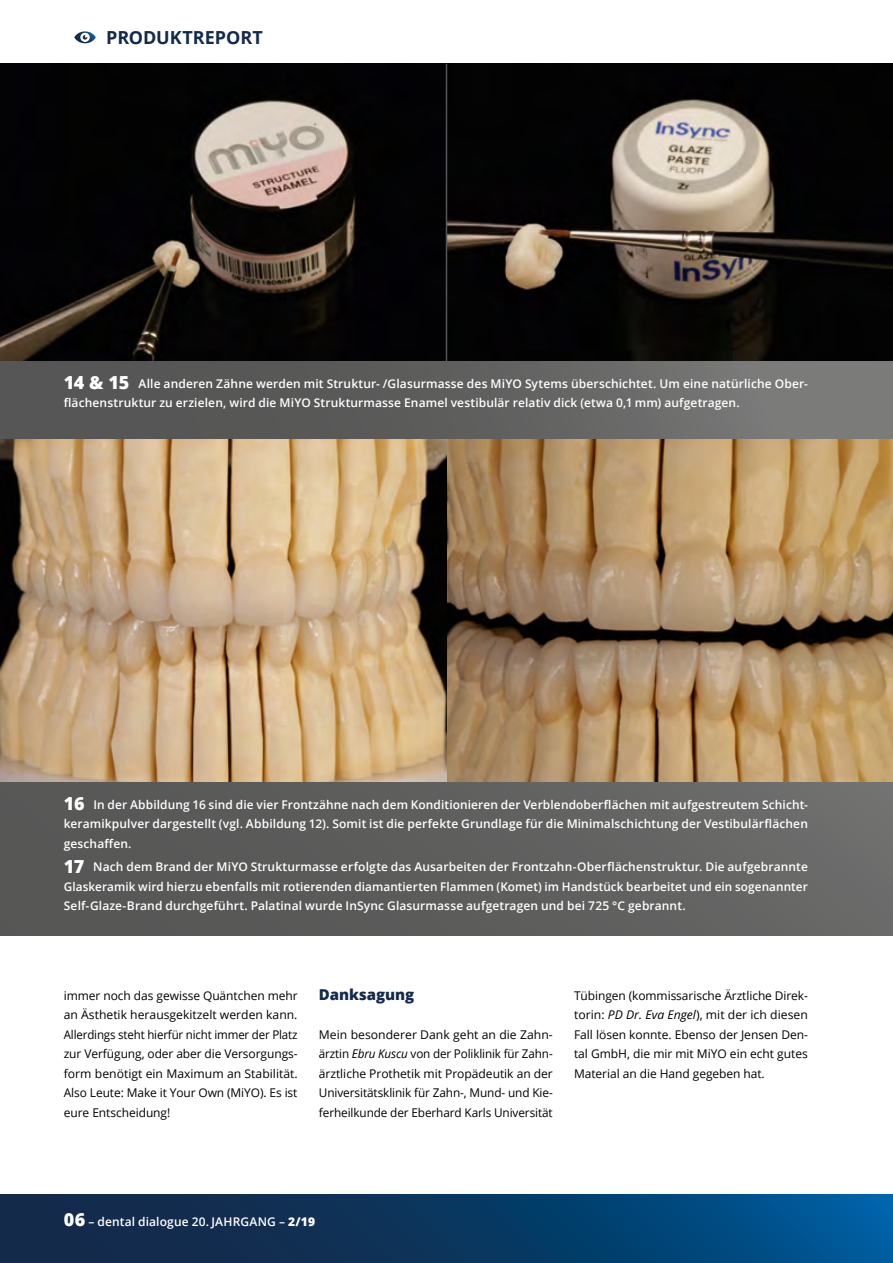
<style>
.page{position:relative;width:893px;height:1263px;background:#fff}
.page>*{position:absolute;margin:0;border:0;box-sizing:border-box;transform-origin:0 0}
.t1{font:700 18px "Open Sans";letter-spacing:-.005em;color:#132a4b}
.t2{font:800 15px "Open Sans";letter-spacing:-.005em;color:#132a4b}
.t3{font:600 12px/19.5px "Open Sans";letter-spacing:.01em;color:#fff;text-align:justify}
.t4{font:12px/19.5px "Open Sans";letter-spacing:-.005em;color:#000;text-align:justify}
.s1{font-weight:800;font-size:18px}
.s2{font-style:italic}
.s3{font-weight:800}
</style>
<div class="page">
<svg style="left:0;top:1195px;width:893px;height:68px;background:#093a66"></svg>
<svg style="left:74px;top:31px;width:22px;height:12px"></svg>
<img style="left:0;top:438px;width:893px;height:344px">
<div style="left:0;top:782px;width:893px;height:153px;background:linear-gradient(to right,#545453,#6b6b6a)"></div>
<img style="left:0;top:64px;width:893px;height:297px">
<div style="left:0;top:361px;width:893px;height:77px;background:linear-gradient(to right,#4d4d4c,#7a7a79)"></div>
<hr style="left:446px;top:64px;width:1px;height:297px;background:#565656">
<h1 class="t1" style="left:106px;top:24px;width:158px">PRODUKTREPORT</h1>
<p class="t3" style="left:64px;top:374px;width:746px"><span class="s1">14 &amp; 15</span> Alle anderen Zähne werden mit Struktur- /Glasurmasse des MiYO Sytems überschichtet. Um eine natürliche Ober&shy;flächenstruktur zu erzielen, wird die MiYO Strukturmasse Enamel vestibulär relativ dick (etwa 0,1 mm) aufgetragen.</p>
<p class="t3" style="left:64px;top:795px;width:746px"><span class="s1">16</span> In der Abbildung 16 sind die vier Frontzähne nach dem Konditionieren der Verblendoberflächen mit aufgestreutem Schicht&shy;keramikpulver dargestellt (vgl. Abbildung 12). Somit ist die perfekte Grundlage für die Minimalschichtung der Vestibulärflächen geschaffen.</p>
<p class="t3" style="left:64px;top:857px;width:746px"><span class="s1">17</span> Nach dem Brand der MiYO Strukturmasse erfolgte das Ausarbeiten der Frontzahn-Oberflächenstruktur. Die aufgebrannte Glaskeramik wird hierzu ebenfalls mit rotierenden diamantierten Flammen (Komet) im Handstück bearbeitet und ein sogenannter Self-Glaze-Brand durchgeführt. Palatinal wurde InSync Glasurmasse aufgetragen und bei 725 °C gebrannt.</p>
<p class="t4" style="left:64px;top:985px;width:235px">immer noch das gewisse Quäntchen mehr an Ästhetik herausgekitzelt werden kann.<br>Allerdings steht hierfür nicht immer der Platz zur Verfügung, oder aber die Versorgungs&shy;form benötigt ein Maximum an Stabilität.<br>Also Leute: Make it Your Own (MiYO). Es ist eure Entscheidung!</p>
<p class="t2" style="left:319px;top:983px;width:97px">Danksagung</p>
<p class="t4" style="left:319px;top:1024px;width:235px">Mein besonderer Dank geht an die Zahn&shy;ärztin <span class="s2">Ebru Kuscu</span> von der Poliklinik für Zahn&shy;ärztliche Prothetik mit Propädeutik an der Universitätsklinik für Zahn-, Mund- und Kie&shy;ferheilkunde der Eberhard Karls Universität</p>
<p class="t4" style="left:574px;top:985px;width:235px">Tübingen (kommissarische Ärztliche Direk&shy;torin: <span class="s2">PD Dr. Eva Engel</span>), mit der ich diesen Fall lösen konnte. Ebenso der Jensen Den&shy;tal GmbH, die mir mit MiYO ein echt gutes Material an die Hand gegeben hat.</p>
<p class="t3" style="left:64px;top:1211px;width:253px"><span class="s1">06</span> – dental dialogue 20. JAHRGANG – <span class="s3">2/19</span></p>
</div>
